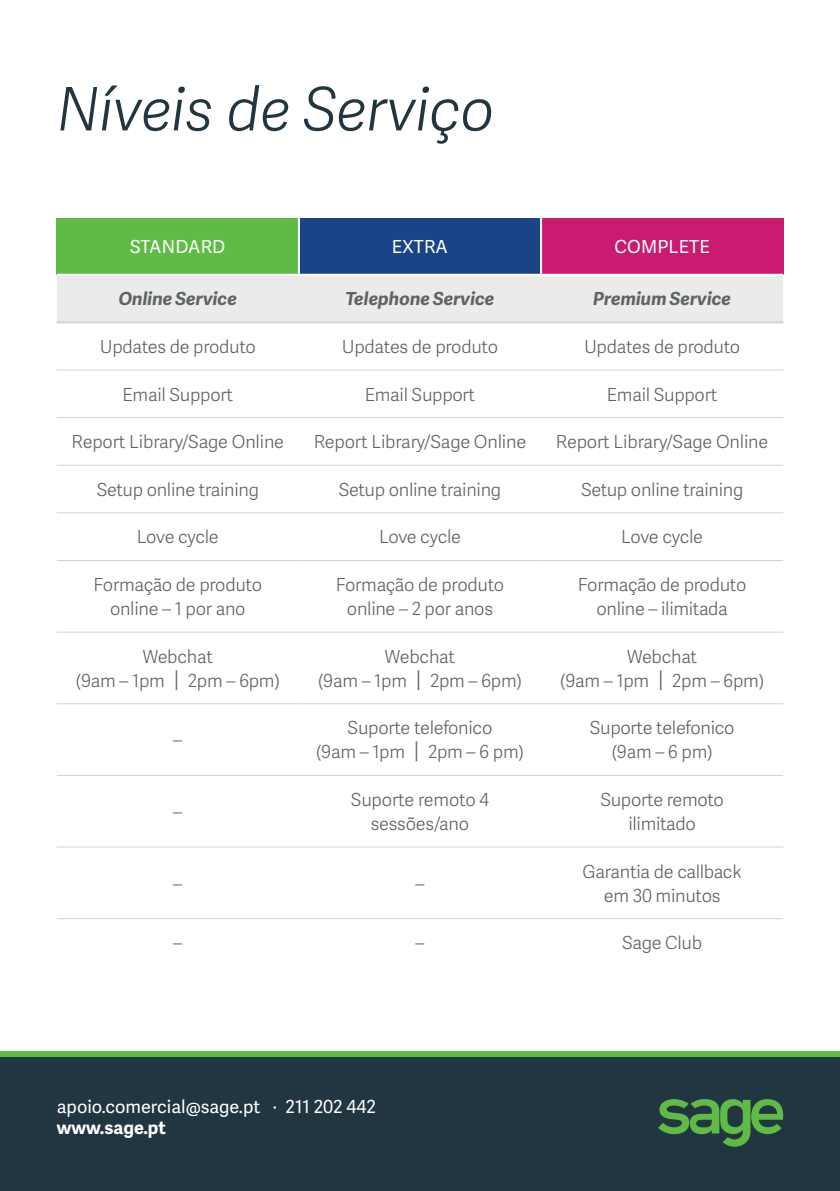
<style>
.page{position:relative;width:840px;height:1191px;background:#fff}
.page>*{position:absolute;margin:0;border:0;box-sizing:border-box;transform-origin:0 0}
.t1{font:italic 60px "Adelle Sans SAGE Lt";letter-spacing:-.01em;color:#213640}
.t2{font:18px "Adelle Sans SAGE Lt";letter-spacing:-.015em;color:#5e6367}
.t3{font:18px "Adelle Sans SAGE";color:#fff}
.t4{font:italic 700 18px "Adelle Sans SAGE";color:#5e6367}
.t5{font:700 18px "Adelle Sans SAGE";color:#fff}
.s1{font-size:22px}
</style>
<div class="page">
<div style="left:57px;top:218px;width:242px;height:57px;background:#60bb46"></div>
<div style="left:299px;top:218px;width:241px;height:57px;background:#1a4486"></div>
<div style="left:540px;top:218px;width:242px;height:57px;background:#c91b70"></div>
<div style="left:57px;top:276px;width:725px;height:45px;background:#ebebea"></div>
<hr style="left:57px;top:370px;width:242px;height:1px;background:#d2d3d1">
<hr style="left:299px;top:370px;width:241px;height:1px;background:#d2d3d1">
<hr style="left:540px;top:370px;width:242px;height:1px;background:#d2d3d1">
<hr style="left:57px;top:417px;width:242px;height:1px;background:#d2d3d1">
<hr style="left:299px;top:417px;width:241px;height:1px;background:#d2d3d1">
<hr style="left:540px;top:417px;width:242px;height:1px;background:#d2d3d1">
<hr style="left:57px;top:465px;width:242px;height:1px;background:#d2d3d1">
<hr style="left:299px;top:465px;width:241px;height:1px;background:#d2d3d1">
<hr style="left:540px;top:465px;width:242px;height:1px;background:#d2d3d1">
<hr style="left:57px;top:512px;width:242px;height:1px;background:#d2d3d1">
<hr style="left:299px;top:512px;width:241px;height:1px;background:#d2d3d1">
<hr style="left:540px;top:512px;width:242px;height:1px;background:#d2d3d1">
<hr style="left:57px;top:560px;width:242px;height:1px;background:#d2d3d1">
<hr style="left:299px;top:560px;width:241px;height:1px;background:#d2d3d1">
<hr style="left:540px;top:560px;width:242px;height:1px;background:#d2d3d1">
<hr style="left:57px;top:632px;width:242px;height:1px;background:#d2d3d1">
<hr style="left:299px;top:632px;width:241px;height:1px;background:#d2d3d1">
<hr style="left:540px;top:632px;width:242px;height:1px;background:#d2d3d1">
<hr style="left:57px;top:703px;width:242px;height:1px;background:#d2d3d1">
<hr style="left:299px;top:703px;width:241px;height:1px;background:#d2d3d1">
<hr style="left:540px;top:703px;width:242px;height:1px;background:#d2d3d1">
<hr style="left:57px;top:775px;width:242px;height:1px;background:#d2d3d1">
<hr style="left:299px;top:775px;width:241px;height:1px;background:#d2d3d1">
<hr style="left:540px;top:775px;width:242px;height:1px;background:#d2d3d1">
<hr style="left:57px;top:846px;width:242px;height:1px;background:#d2d3d1">
<hr style="left:299px;top:846px;width:241px;height:1px;background:#d2d3d1">
<hr style="left:540px;top:846px;width:242px;height:1px;background:#d2d3d1">
<hr style="left:57px;top:918px;width:242px;height:1px;background:#d2d3d1">
<hr style="left:299px;top:918px;width:241px;height:1px;background:#d2d3d1">
<hr style="left:540px;top:918px;width:242px;height:1px;background:#d2d3d1">
<hr style="left:298px;top:218px;width:2px;height:56px;background:#fff">
<hr style="left:539px;top:218px;width:2px;height:56px;background:#fff">
<hr style="left:57px;top:274px;width:242px;height:2px;background:#fff">
<hr style="left:299px;top:274px;width:241px;height:2px;background:#fff">
<hr style="left:540px;top:274px;width:242px;height:2px;background:#fff">
<hr style="left:57px;top:321px;width:242px;height:2px;background:#d2d3d1">
<hr style="left:299px;top:321px;width:241px;height:2px;background:#d2d3d1">
<hr style="left:540px;top:321px;width:242px;height:2px;background:#d2d3d1">
<div style="left:0;top:1056px;width:839px;height:135px;background:#213640"></div>
<svg style="left:658px;top:1099px;width:126px;height:47px"></svg>
<div style="left:0;top:1051px;width:839px;height:5px;background:#60bb46"></div>
<p class="t1" style="left:57px;top:66px;width:439px">Níveis de Serviço</p>
<p class="t3" style="left:130px;top:234px;width:97px">STANDARD</p>
<p class="t3" style="left:392px;top:234px;width:58px">EXTRA</p>
<p class="t3" style="left:614px;top:234px;width:97px">COMPLETE</p>
<p class="t4" style="left:119px;top:286px;width:120px">Online Service</p>
<p class="t4" style="left:345px;top:286px;width:150px">Telephone Service</p>
<p class="t4" style="left:592px;top:286px;width:139px">Premium Service</p>
<p class="t2" style="left:100px;top:334px;width:158px">Updates de produto</p>
<p class="t2" style="left:341px;top:334px;width:158px">Updates de produto</p>
<p class="t2" style="left:583px;top:334px;width:158px">Updates de produto</p>
<p class="t2" style="left:122px;top:381px;width:112px">Email Support</p>
<p class="t2" style="left:364px;top:381px;width:112px">Email Support</p>
<p class="t2" style="left:606px;top:381px;width:112px">Email Support</p>
<p class="t2" style="left:71px;top:429px;width:214px">Report Library/Sage Online</p>
<p class="t2" style="left:313px;top:429px;width:214px">Report Library/Sage Online</p>
<p class="t2" style="left:555px;top:429px;width:214px">Report Library/Sage Online</p>
<p class="t2" style="left:97px;top:476px;width:164px">Setup online training</p>
<p class="t2" style="left:339px;top:476px;width:164px">Setup online training</p>
<p class="t2" style="left:580px;top:476px;width:164px">Setup online training</p>
<p class="t2" style="left:137px;top:524px;width:83px">Love cycle</p>
<p class="t2" style="left:379px;top:524px;width:83px">Love cycle</p>
<p class="t2" style="left:620px;top:524px;width:83px">Love cycle</p>
<p class="t2" style="left:93px;top:572px;width:170px">Formação de produto</p>
<p class="t2" style="left:110px;top:596px;width:137px">online – 1 por ano</p>
<p class="t2" style="left:335px;top:572px;width:170px">Formação de produto</p>
<p class="t2" style="left:347px;top:596px;width:147px">online – 2 por anos</p>
<p class="t2" style="left:577px;top:572px;width:170px">Formação de produto</p>
<p class="t2" style="left:596px;top:596px;width:133px">online – ilimitada</p>
<p class="t2" style="left:143px;top:643px;width:72px">Webchat</p>
<p class="t2" style="left:76px;top:667px;width:205px">(9am – 1pm <span class="s1">|</span> 2pm – 6pm)</p>
<p class="t2" style="left:173px;top:727px;width:10px">–</p>
<p class="t2" style="left:173px;top:799px;width:10px">–</p>
<p class="t2" style="left:384px;top:643px;width:72px">Webchat</p>
<p class="t2" style="left:318px;top:667px;width:205px">(9am – 1pm <span class="s1">|</span> 2pm – 6pm)</p>
<p class="t2" style="left:347px;top:715px;width:146px">Suporte telefonico</p>
<p class="t2" style="left:316px;top:739px;width:209px">(9am – 1pm <span class="s1">|</span> 2pm – 6 pm)</p>
<p class="t2" style="left:350px;top:787px;width:140px">Suporte remoto 4</p>
<p class="t2" style="left:370px;top:811px;width:100px">sessões/ano</p>
<p class="t2" style="left:173px;top:870px;width:10px">–</p>
<p class="t2" style="left:415px;top:870px;width:10px">–</p>
<p class="t2" style="left:626px;top:643px;width:72px">Webchat</p>
<p class="t2" style="left:560px;top:667px;width:205px">(9am – 1pm <span class="s1">|</span> 2pm – 6pm)</p>
<p class="t2" style="left:589px;top:715px;width:146px">Suporte telefonico</p>
<p class="t2" style="left:611px;top:739px;width:102px">(9am – 6 pm)</p>
<p class="t2" style="left:600px;top:787px;width:125px">Suporte remoto</p>
<p class="t2" style="left:628px;top:811px;width:69px">ilimitado</p>
<p class="t2" style="left:582px;top:858px;width:160px">Garantia de callback</p>
<p class="t2" style="left:603px;top:882px;width:118px">em 30 minutos</p>
<p class="t2" style="left:173px;top:930px;width:10px">–</p>
<p class="t2" style="left:415px;top:930px;width:10px">–</p>
<p class="t2" style="left:621px;top:930px;width:81px">Sage Club</p>
<p class="t3" style="left:57px;top:1093px;width:320px">apoio.comercial@sage.pt · 211 202 442</p>
<p class="t5" style="left:57px;top:1114px;width:110px">www.sage.pt</p>
</div>
